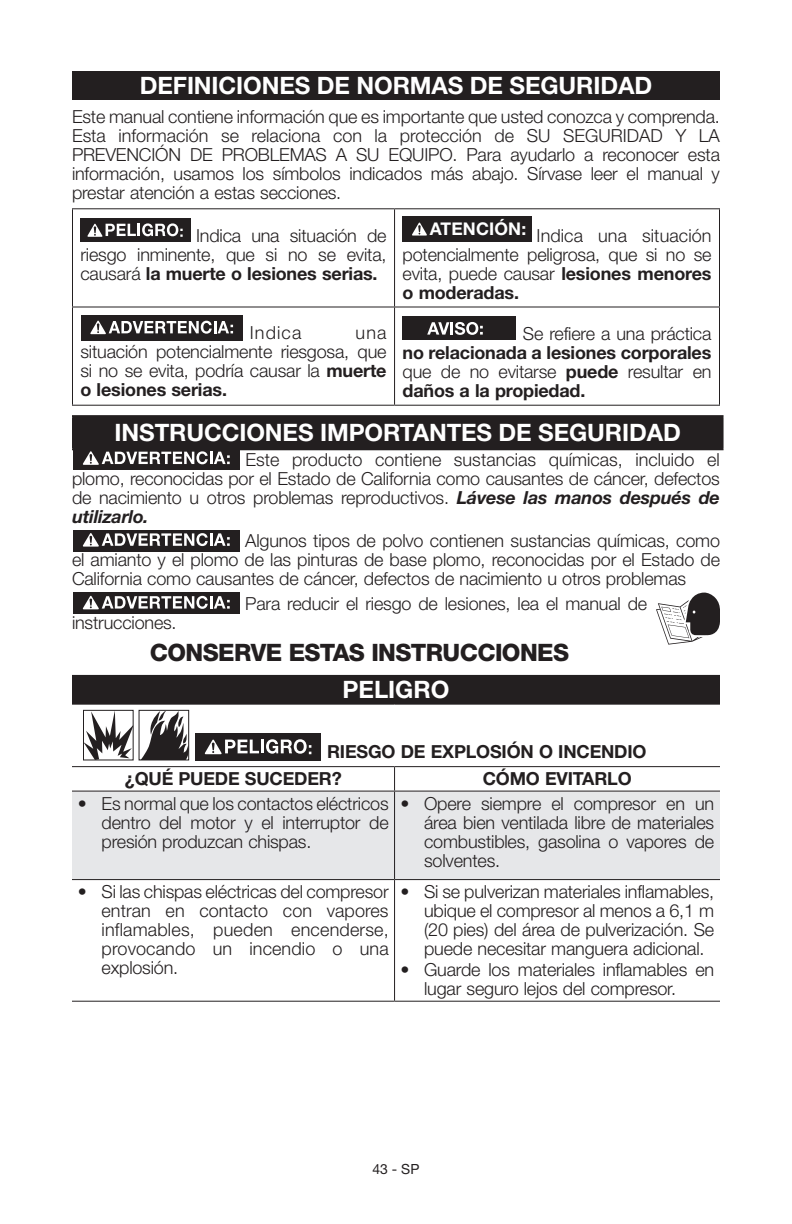
<style>
.page{position:relative;width:792px;height:1224px;background:#fff}
.page>*{position:absolute;margin:0;border:0;box-sizing:border-box;transform-origin:0 0}
._00-Section_Headline{font:700 24px "Helvetica Neue LT Std";letter-spacing:-.005em;color:#fff}
._07-Save_Instr_Read{font:800 24px "Helvetica Neue LT Std";letter-spacing:-.025em;color:#231f20}
._10-Warning_Caution{font:300 18px/19px "Helvetica Neue LT Std";letter-spacing:-.01em;color:#231f20;text-align:justify}
._06-SafetyList_PC_De{font:300 18px/19px "Helvetica Neue LT Std";letter-spacing:-.01em;color:#231f20;text-align:justify}
._03-BodyText_PC_Delt{font:300 18px/19px "Helvetica Neue LT Std";letter-spacing:-.01em;color:#231f20;text-align:justify}
._10-Warning_Caution-2{font:700 18px/19px "Helvetica Neue LT Std";letter-spacing:-.01em;color:#231f20;text-align:justify}
._02-Subhead_PC_Delta{font:700 18px "Helvetica Neue LT Std";letter-spacing:-.01em;color:#231f20}
.t1{font:700 17.6px "Helvetica Neue";letter-spacing:.01em;color:#fff}
.t2{font:14px "Helvetica Neue LT Std";color:#231f20}
.s1{font-weight:700}
.s2{font-weight:300}
.s3{font-weight:700;font-style:italic}
</style>
<div class="page">
<div style="left:72px;top:72px;width:648px;height:28px;background:#231f20"></div>
<hr style="left:72px;top:208px;width:323px;height:1px;background:#231f20">
<hr style="left:72px;top:209px;width:1px;height:98px;background:#231f20">
<hr style="left:395px;top:208px;width:325px;height:1px;background:#231f20">
<hr style="left:394px;top:209px;width:1px;height:98px;background:#231f20">
<hr style="left:719px;top:209px;width:1px;height:98px;background:#231f20">
<hr style="left:72px;top:307px;width:323px;height:1px;background:#231f20">
<hr style="left:72px;top:308px;width:1px;height:97px;background:#231f20">
<hr style="left:395px;top:307px;width:325px;height:1px;background:#231f20">
<hr style="left:394px;top:308px;width:1px;height:97px;background:#231f20">
<hr style="left:719px;top:308px;width:1px;height:97px;background:#231f20">
<hr style="left:72px;top:405px;width:323px;height:1px;background:#231f20">
<hr style="left:395px;top:405px;width:325px;height:1px;background:#231f20">
<div style="left:80px;top:218px;width:111px;height:24px;background:#231f20"></div>
<svg style="left:87px;top:223px;width:96px;height:14px"></svg>
<div style="left:403px;top:217px;width:129px;height:25px;background:#231f20"></div>
<svg style="left:412px;top:223px;width:15px;height:13px"></svg>
<div style="left:81px;top:315px;width:161px;height:25px;background:#231f20"></div>
<svg style="left:90px;top:321px;width:143px;height:13px"></svg>
<div style="left:403px;top:316px;width:113px;height:24px;background:#231f20"></div>
<svg style="left:427px;top:322px;width:56px;height:13px"></svg>
<div style="left:73px;top:416px;width:650px;height:33px;background:#231f20"></div>
<hr style="left:72px;top:415px;width:652px;height:2px;background:#231f20">
<hr style="left:72px;top:417px;width:2px;height:31px;background:#231f20">
<hr style="left:722px;top:417px;width:2px;height:31px;background:#231f20">
<hr style="left:72px;top:448px;width:652px;height:2px;background:#231f20">
<div style="left:73px;top:448px;width:166px;height:22px;background:#231f20"></div>
<svg style="left:83px;top:451px;width:147px;height:14px"></svg>
<div style="left:73px;top:530px;width:166px;height:21px;background:#231f20"></div>
<svg style="left:83px;top:533px;width:147px;height:14px"></svg>
<div style="left:73px;top:593px;width:166px;height:21px;background:#231f20"></div>
<svg style="left:83px;top:596px;width:147px;height:13px"></svg>
<svg style="left:656px;top:593px;width:64px;height:52px"></svg>
<div style="left:72px;top:675px;width:648px;height:29px;background:#231f20"></div>
<div style="left:72px;top:792px;width:648px;height:87px;background:#e6e7e9"></div>
<hr style="left:72px;top:704px;width:323px;height:1px;background:#231f20">
<hr style="left:395px;top:704px;width:325px;height:1px;background:#231f20">
<hr style="left:72px;top:766px;width:323px;height:1px;background:#231f20">
<hr style="left:395px;top:766px;width:325px;height:1px;background:#231f20">
<svg style="left:394px;top:767px;width:1px;height:24px"></svg>
<hr style="left:72px;top:791px;width:323px;height:1px;background:#231f20">
<hr style="left:395px;top:791px;width:325px;height:1px;background:#231f20">
<hr style="left:394px;top:792px;width:1px;height:87px;background:#231f20">
<hr style="left:72px;top:879px;width:323px;height:1px;background:#231f20">
<hr style="left:395px;top:879px;width:325px;height:1px;background:#231f20">
<hr style="left:394px;top:880px;width:1px;height:121px;background:#231f20">
<hr style="left:72px;top:1001px;width:323px;height:1px;background:#231f20">
<hr style="left:395px;top:1001px;width:325px;height:1px;background:#231f20">
<svg style="left:85px;top:712px;width:47px;height:46px"></svg>
<div style="left:83px;top:710px;width:51px;height:50px;border:1px solid #231f20"></div>
<svg style="left:142px;top:712px;width:45px;height:46px"></svg>
<div style="left:139px;top:710px;width:50px;height:50px;border:1px solid #231f20"></div>
<div style="left:196px;top:733px;width:125px;height:27px;background:#231f20"></div>
<svg style="left:205px;top:739px;width:106px;height:15px"></svg>
<p class="_00-Section_Headline" style="left:140px;top:71px;width:514px">DEFINICIONES DE NORMAS DE SEGURIDAD</p>
<p class="_03-BodyText_PC_Delt" style="left:72px;top:107px;width:650px">Este manual contiene información que es importante que usted conozca y comprenda.<br>Esta información se relaciona con la protección de SU SEGURIDAD Y LA PREVENCIÓN DE PROBLEMAS A SU EQUIPO. Para ayudarlo a reconocer esta información, usamos los símbolos indicados más abajo. Sírvase leer el manual y prestar atención a estas secciones.</p>
<p class="_10-Warning_Caution" style="left:80px;top:226px;width:308px;text-indent:116px">Indica una situación de riesgo inminente, que si no se evita, causará <span class="s1">la muerte o lesiones serias.</span></p>
<p class="t1" style="left:430px;top:218px;width:98px">ATENCIÓN:</p>
<p class="_10-Warning_Caution" style="left:403px;top:226px;width:310px;text-indent:134px">Indica una situación potencialmente peligrosa, que si no se evita, puede causar <span class="s1">lesiones menores o moderadas.</span></p>
<p class="_10-Warning_Caution" style="left:250px;top:323px;width:53px">Indica</p>
<p class="_10-Warning_Caution" style="left:80px;top:323px;width:308px;text-indent:275px">una situación potencialmente riesgosa, que si no se evita, podría causar la <span class="s1">muerte o lesiones serias.</span></p>
<p class="_10-Warning_Caution-2" style="left:403px;top:324px;width:310px;text-indent:120px"><span class="s2">Se refiere a una práctica </span>no relacionada a lesiones corporales <span class="s2">que de no evitarse</span> puede <span class="s2">resultar en </span>daños a la propiedad.</p>
<p class="_00-Section_Headline" style="left:115px;top:418px;width:568px">INSTRUCCIONES IMPORTANTES DE SEGURIDAD</p>
<p class="_10-Warning_Caution" style="left:72px;top:449px;width:649px;text-indent:173px">Este producto contiene sustancias químicas, incluido el plomo, reconocidas por el Estado de California como causantes de cáncer, defectos de nacimiento u otros problemas reproductivos. <span class="s3">Lávese las manos después de utilizarlo.</span></p>
<p class="_10-Warning_Caution" style="left:72px;top:531px;width:650px;text-indent:173px">Algunos tipos de polvo contienen sustancias químicas, como el amianto y el plomo de las pinturas de base plomo, reconocidas por el Estado de California como causantes de cáncer, defectos de nacimiento u otros problemas</p>
<p class="_10-Warning_Caution" style="left:245px;top:594px;width:403px">Para reducir el riesgo de lesiones, lea el manual de</p>
<p class="_10-Warning_Caution" style="left:72px;top:613px;width:106px">instrucciones.</p>
<p class="_07-Save_Instr_Read" style="left:150px;top:638px;width:421px">CONSERVE ESTAS INSTRUCCIONES</p>
<p class="_00-Section_Headline" style="left:342px;top:675px;width:109px">PELIGRO</p>
<p class="_02-Subhead_PC_Delta" style="left:327px;top:741px;width:321px">RIESGO DE EXPLOSIÓN O INCENDIO</p>
<p class="_02-Subhead_PC_Delta" style="left:125px;top:768px;width:218px">¿QUÉ PUEDE SUCEDER?</p>
<p class="_02-Subhead_PC_Delta" style="left:483px;top:768px;width:151px">CÓMO EVITARLO</p>
<p class="_06-SafetyList_PC_De" style="left:102px;top:793px;width:289px;text-indent:-24px">• Es normal que los contactos eléctricos dentro del motor y el interruptor de presión produzcan chispas.</p>
<p class="_06-SafetyList_PC_De" style="left:424px;top:793px;width:292px;text-indent:-24px">• Opere siempre el compresor en un área bien ventilada libre de materiales combustibles, gasolina o vapores de solventes.</p>
<p class="_06-SafetyList_PC_De" style="left:102px;top:882px;width:289px;text-indent:-24px">• Si las chispas eléctricas del compresor entran en contacto con vapores inflamables, pueden encenderse, provocando un incendio o una explosión.</p>
<p class="_06-SafetyList_PC_De" style="left:424px;top:882px;width:292px;text-indent:-24px">• Si se pulverizan materiales inflamables, ubique el compresor al menos a 6,1 m (20 pies) del área de pulverización. Se puede necesitar manguera adicional.</p>
<p class="_06-SafetyList_PC_De" style="left:424px;top:960px;width:292px;text-indent:-24px">• Guarde los materiales inflamables en lugar seguro lejos del compresor.</p>
<p class="t2" style="left:373px;top:1161px;width:48px">43 - SP</p>
</div>
